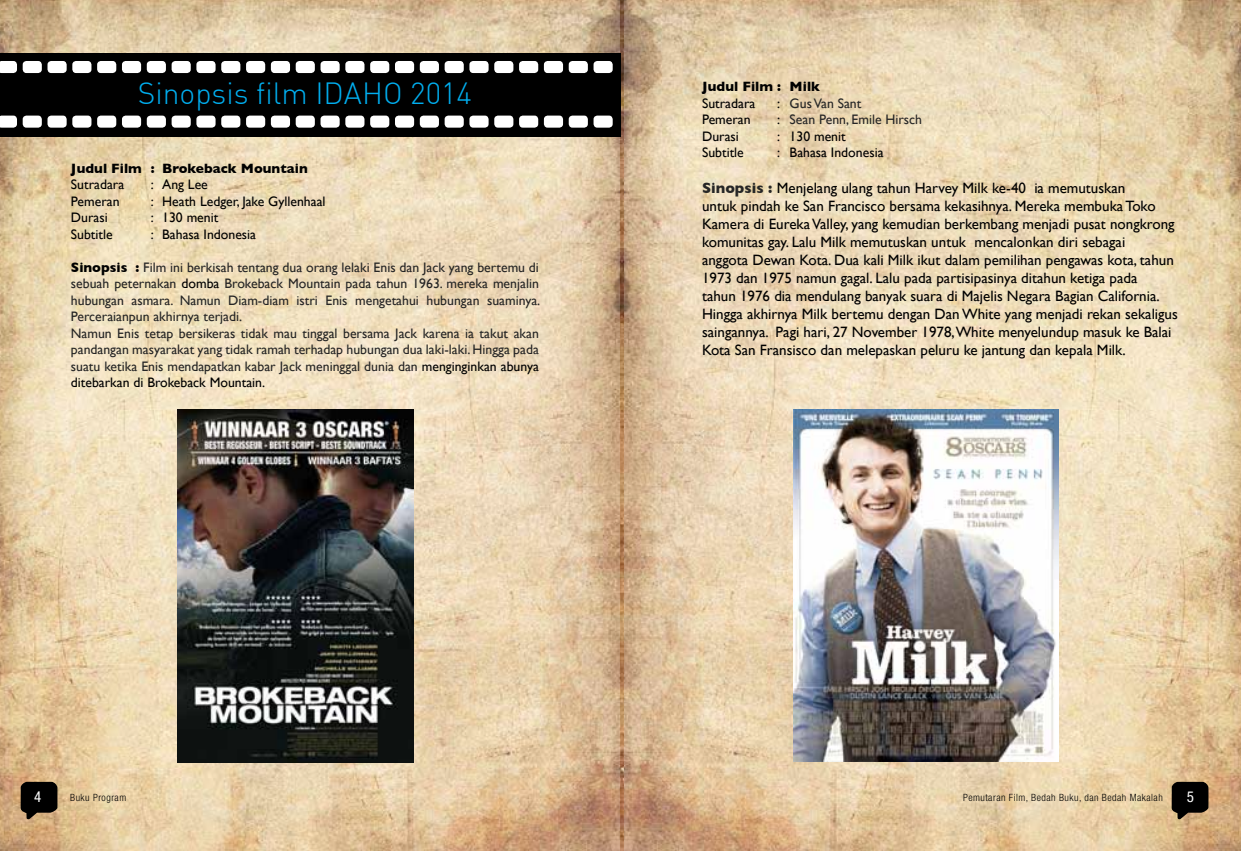
<style>
.page{position:relative;width:1241px;height:851px;background:#fff}
.page>*{position:absolute;margin:0;border:0;box-sizing:border-box;transform-origin:0 0}
.t1{font:300 30px "DIN";color:#00aeef}
.t2{font:15px/18px "Gill Sans";color:#000}
.t3{font:condensed 15px "Helvetica Neue LT Std";color:#fff}
.t4{font:13.75px/16.5px "Gill Sans";color:#252525}
.t5{font:13.75px "Gill Sans";color:#000}
.t6{font:700 13.75px "Gill Sans";color:#000}
.t7{font:13.75px "Gill Sans";color:#262626}
.t8{font:300 condensed 10px "Helvetica Neue LT Std";letter-spacing:.05em;color:#000}
.s1{font-weight:700;color:#000}
.s2{color:#000}
.s3{font-weight:700;color:#262626}
</style>
<div class="page">
<img style="left:623px;top:0;width:617px;height:850px">
<svg style="left:1171px;top:781px;width:37px;height:38px"></svg>
<img style="left:0;top:0;width:623px;height:850px">
<svg style="left:21px;top:781px;width:36px;height:38px"></svg>
<img style="left:177px;top:409px;width:236px;height:353px">
<div style="left:0;top:53px;width:620px;height:83px;background:#000"></div>
<img style="left:793px;top:409px;width:264px;height:352px">
<svg style="left:0;top:61px;width:17px;height:12px"></svg>
<svg style="left:0;top:116px;width:17px;height:12px"></svg>
<div style="left:23px;top:61px;width:19px;height:12px;background:#fff;border-radius:4px"></div>
<div style="left:23px;top:116px;width:19px;height:12px;background:#fff;border-radius:4px"></div>
<div style="left:47px;top:61px;width:20px;height:12px;background:#fff;border-radius:4px"></div>
<div style="left:47px;top:116px;width:20px;height:12px;background:#fff;border-radius:4px"></div>
<div style="left:72px;top:61px;width:19px;height:12px;background:#fff;border-radius:4px"></div>
<div style="left:72px;top:116px;width:19px;height:12px;background:#fff;border-radius:4px"></div>
<div style="left:97px;top:61px;width:19px;height:12px;background:#fff;border-radius:4px"></div>
<div style="left:97px;top:116px;width:19px;height:12px;background:#fff;border-radius:4px"></div>
<div style="left:122px;top:61px;width:19px;height:12px;background:#fff;border-radius:4px"></div>
<div style="left:122px;top:116px;width:19px;height:12px;background:#fff;border-radius:4px"></div>
<div style="left:147px;top:61px;width:19px;height:12px;background:#fff;border-radius:4px"></div>
<div style="left:147px;top:116px;width:19px;height:12px;background:#fff;border-radius:4px"></div>
<div style="left:171px;top:61px;width:20px;height:12px;background:#fff;border-radius:4px"></div>
<div style="left:171px;top:116px;width:20px;height:12px;background:#fff;border-radius:4px"></div>
<div style="left:196px;top:61px;width:19px;height:12px;background:#fff;border-radius:4px"></div>
<div style="left:196px;top:116px;width:19px;height:12px;background:#fff;border-radius:4px"></div>
<div style="left:221px;top:61px;width:19px;height:12px;background:#fff;border-radius:4px"></div>
<div style="left:221px;top:116px;width:19px;height:12px;background:#fff;border-radius:4px"></div>
<div style="left:246px;top:61px;width:19px;height:12px;background:#fff;border-radius:4px"></div>
<div style="left:246px;top:116px;width:19px;height:12px;background:#fff;border-radius:4px"></div>
<div style="left:271px;top:61px;width:19px;height:12px;background:#fff;border-radius:4px"></div>
<div style="left:271px;top:116px;width:19px;height:12px;background:#fff;border-radius:4px"></div>
<div style="left:296px;top:61px;width:19px;height:12px;background:#fff;border-radius:4px"></div>
<div style="left:296px;top:116px;width:19px;height:12px;background:#fff;border-radius:4px"></div>
<div style="left:320px;top:61px;width:19px;height:12px;background:#fff;border-radius:4px"></div>
<div style="left:320px;top:116px;width:19px;height:12px;background:#fff;border-radius:4px"></div>
<div style="left:345px;top:61px;width:19px;height:12px;background:#fff;border-radius:4px"></div>
<div style="left:345px;top:116px;width:19px;height:12px;background:#fff;border-radius:4px"></div>
<div style="left:370px;top:61px;width:19px;height:12px;background:#fff;border-radius:4px"></div>
<div style="left:370px;top:116px;width:19px;height:12px;background:#fff;border-radius:4px"></div>
<div style="left:395px;top:61px;width:19px;height:12px;background:#fff;border-radius:4px"></div>
<div style="left:395px;top:116px;width:19px;height:12px;background:#fff;border-radius:4px"></div>
<div style="left:420px;top:61px;width:19px;height:12px;background:#fff;border-radius:4px"></div>
<div style="left:420px;top:116px;width:19px;height:12px;background:#fff;border-radius:4px"></div>
<div style="left:444px;top:61px;width:19px;height:12px;background:#fff;border-radius:4px"></div>
<div style="left:444px;top:116px;width:19px;height:12px;background:#fff;border-radius:4px"></div>
<div style="left:469px;top:61px;width:19px;height:12px;background:#fff;border-radius:4px"></div>
<div style="left:469px;top:116px;width:19px;height:12px;background:#fff;border-radius:4px"></div>
<div style="left:494px;top:61px;width:19px;height:12px;background:#fff;border-radius:4px"></div>
<div style="left:494px;top:116px;width:19px;height:12px;background:#fff;border-radius:4px"></div>
<div style="left:519px;top:61px;width:19px;height:12px;background:#fff;border-radius:4px"></div>
<div style="left:519px;top:116px;width:19px;height:12px;background:#fff;border-radius:4px"></div>
<div style="left:544px;top:61px;width:19px;height:12px;background:#fff;border-radius:4px"></div>
<div style="left:544px;top:116px;width:19px;height:12px;background:#fff;border-radius:4px"></div>
<div style="left:568px;top:61px;width:19px;height:12px;background:#fff;border-radius:4px"></div>
<div style="left:568px;top:116px;width:19px;height:12px;background:#fff;border-radius:4px"></div>
<div style="left:593px;top:61px;width:19px;height:12px;background:#fff;border-radius:4px"></div>
<div style="left:593px;top:116px;width:19px;height:12px;background:#fff;border-radius:4px"></div>
<h1 class="t1" style="left:138px;top:74px;width:335px">Sinopsis film IDAHO 2014</h1>
<p class="t6" style="left:71px;top:160px;width:238px">Judul Film : Brokeback Mountain</p>
<p class="t5" style="left:71px;top:176px;width:55px">Sutradara</p>
<p class="t5" style="left:151px;top:176px;width:58px">: Ang Lee</p>
<p class="t5" style="left:71px;top:193px;width:50px">Pemeran</p>
<p class="t5" style="left:151px;top:193px;width:176px">: Heath Ledger, Jake Gyllenhaal</p>
<p class="t5" style="left:71px;top:209px;width:38px">Durasi</p>
<p class="t5" style="left:151px;top:209px;width:69px">: 130 menit</p>
<p class="t5" style="left:71px;top:226px;width:43px">Subtitle</p>
<p class="t5" style="left:151px;top:226px;width:107px">: Bahasa Indonesia</p>
<p class="t4" style="left:71px;top:259px;width:471px"><span class="s1">Sinopsis :</span> Film ini berkisah tentang dua orang lelaki Enis dan Jack yang bertemu di sebuah peternakan <span class="s2">domba</span> Brokeback Mountain pada tahun 1963. mereka menjalin hubungan asmara. Namun Diam-diam istri Enis mengetahui hubungan suaminya.<br>Perceraianpun akhirnya terjadi.<br>Namun Enis tetap bersikeras tidak mau tinggal bersama Jack karena ia takut akan pandangan masyarakat yang tidak ramah terhadap hubungan dua laki-laki. Hingga pada suatu ketika Enis mendapatkan kabar Jack meninggal dunia dan <span class="s2">menginginkan abunya ditebarkan di Brokeback Mountain.</span></p>
<p class="t6" style="left:702px;top:78px;width:119px">Judul Film : Milk</p>
<p class="t5" style="left:702px;top:95px;width:55px">Sutradara</p>
<p class="t7" style="left:777px;top:95px;width:86px"><span class="s2">:</span> Gus Van Sant</p>
<p class="t5" style="left:702px;top:111px;width:50px">Pemeran</p>
<p class="t7" style="left:777px;top:111px;width:146px"><span class="s2">:</span> Sean Penn, Emile Hirsch</p>
<p class="t5" style="left:702px;top:128px;width:38px">Durasi</p>
<p class="t5" style="left:777px;top:128px;width:70px">: 130 menit</p>
<p class="t5" style="left:702px;top:144px;width:43px">Subtitle</p>
<p class="t5" style="left:777px;top:144px;width:108px">: Bahasa Indonesia</p>
<p class="t2" style="left:702px;top:179px;width:477px"><span class="s3">Sinopsis :</span> Menjelang ulang tahun Harvey Milk ke-40 ia memutuskan<br>untuk pindah ke San Francisco bersama kekasihnya. Mereka membuka Toko Kamera di Eureka Valley, yang kemudian berkembang menjadi pusat nongkrong komunitas gay. Lalu Milk memutuskan untuk mencalonkan diri sebagai<br>anggota Dewan Kota. Dua kali Milk ikut dalam pemilihan pengawas kota, tahun 1973 dan 1975 namun gagal. Lalu pada partisipasinya ditahun ketiga pada<br>tahun 1976 dia mendulang banyak suara di Majelis Negara Bagian California.<br>Hingga akhirnya Milk bertemu dengan Dan White yang menjadi rekan sekaligus saingannya. Pagi hari, 27 November 1978,White menyelundup masuk ke Balai Kota San Fransisco dan melepaskan peluru ke jantung dan kepala Milk.</p>
<p class="t3" style="left:34px;top:788px;width:9px">4</p>
<p class="t8" style="left:70px;top:792px;width:58px">Buku Program</p>
<p class="t8" style="left:962px;top:792px;width:201px">Pemutaran Film, Bedah Buku, dan Bedah Makalah</p>
<p class="t3" style="left:1186px;top:788px;width:9px">5</p>
</div>
